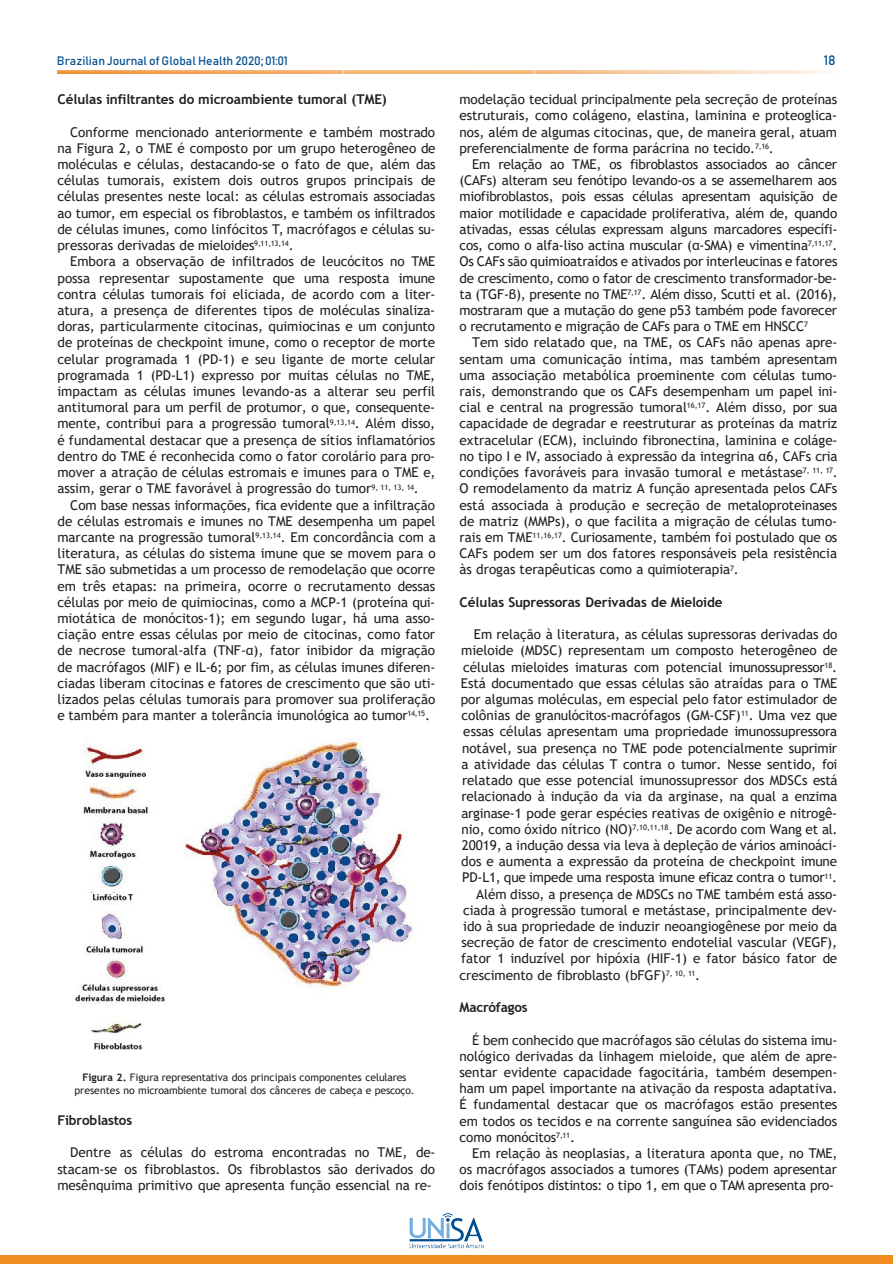
<style>
.page{position:relative;width:893px;height:1264px;background:#fff}
.page>*{position:absolute;margin:0;border:0;box-sizing:border-box;transform-origin:0 0}
.t1{font:13.5px/16.2px "Trebuchet MS";letter-spacing:-.005em;color:#231f20;text-align:justify}
.t2{font:700 13.5px "Trebuchet MS";letter-spacing:-.01em;color:#231f20}
.t3{font:13.5px "Bahnschrift";color:#01508e}
.t4{font:12px "Bahnschrift";letter-spacing:-.005em;color:#055090}
.t5{font:10.5px/12.6px "Trebuchet MS";letter-spacing:-.005em;color:#231f20;text-align:center}
.s1{font-weight:700}
</style>
<div class="page">
<img style="left:57px;top:71px;width:771px;height:2px">
<div style="left:0;top:1254px;width:892px;height:9px;background:#f18d20"></div>
<img style="left:410px;top:1213px;width:73px;height:34px">
<img style="left:75px;top:738px;width:343px;height:311px">
<p class="t4" style="left:57px;top:52px;width:232px">Brazilian Journal of Global Health 2020; 01:01</p>
<p class="t3" style="left:823px;top:50px;width:13px">18</p>
<p class="t2" style="left:57px;top:91px;width:331px">Células infiltrantes do microambiente tumoral (TME)</p>
<p class="t1" style="left:57px;top:124px;width:380px;text-indent:13px">Conforme mencionado anteriormente e também mostrado na Figura 2, o TME é composto por um grupo heterogêneo de moléculas e células, destacando-se o fato de que, além das células tumorais, existem dois outros grupos principais de células presentes neste local: as células estromais associadas ao tumor, em especial os fibroblastos, e também os infiltrados de células imunes, como linfócitos T, macrófagos e células su&shy;pressoras derivadas de mieloides<sup>9,11,13,14</sup>.</p>
<p class="t1" style="left:57px;top:253px;width:379px;text-indent:13px">Embora a observação de infiltrados de leucócitos no TME possa representar supostamente que uma resposta imune contra células tumorais foi eliciada, de acordo com a liter&shy;atura, a presença de diferentes tipos de moléculas sinaliza&shy;doras, particularmente citocinas, quimiocinas e um conjunto de proteínas de checkpoint imune, como o receptor de morte celular programada 1 (PD-1) e seu ligante de morte celular programada 1 (PD-L1) expresso por muitas células no TME, impactam as células imunes levando-as a alterar seu perfil antitumoral para um perfil de protumor, o que, consequente&shy;mente, contribui para a progressão tumoral<sup>9,13,14</sup>. Além disso, é fundamental destacar que a presença de sítios inflamatórios dentro do TME é reconhecida como o fator corolário para pro&shy;mover a atração de células estromais e imunes para o TME e, assim, gerar o TME favorável à progressão do tumor<sup>9,</sup> <sup>11,</sup> <sup>13,</sup> <sup>14</sup>.</p>
<p class="t1" style="left:57px;top:496px;width:380px;text-indent:13px">Com base nessas informações, fica evidente que a infiltração de células estromais e imunes no TME desempenha um papel marcante na progressão tumoral<sup>9,13,14</sup>. Em concordância com a literatura, as células do sistema imune que se movem para o TME são submetidas a um processo de remodelação que ocorre em três etapas: na primeira, ocorre o recrutamento dessas células por meio de quimiocinas, como a MCP-1 (proteína qui&shy;miotática de monócitos-1); em segundo lugar, há uma asso&shy;ciação entre essas células por meio de citocinas, como fator de necrose tumoral-alfa (TNF-α), fator inibidor da migração de macrófagos (MIF) e IL-6; por fim, as células imunes diferen&shy;ciadas liberam citocinas e fatores de crescimento que são uti&shy;lizados pelas células tumorais para promover sua proliferação e também para manter a tolerância imunológica ao tumor<sup>14,15</sup>.</p>
<p class="t1" style="left:459px;top:91px;width:379px">modelação tecidual principalmente pela secreção de proteínas estruturais, como colágeno, elastina, laminina e proteoglica&shy;nos, além de algumas citocinas, que, de maneira geral, atuam preferencialmente de forma parácrina no tecido.<sup>7,16</sup>.</p>
<p class="t1" style="left:459px;top:156px;width:379px;text-indent:13px">Em relação ao TME, os fibroblastos associados ao câncer (CAFs) alteram seu fenótipo levando-os a se assemelharem aos miofibroblastos, pois essas células apresentam aquisição de maior motilidade e capacidade proliferativa, além de, quando ativadas, essas células expressam alguns marcadores específi&shy;cos, como o alfa-liso actina muscular (α-SMA) e vimentina<sup>7,11,17</sup>.<br>Os CAFs são quimioatraídos e ativados por interleucinas e fatores de crescimento, como o fator de crescimento transformador-be&shy;ta (TGF-β), presente no TME<sup>7,17</sup>. Além disso, Scutti et al. (2016), mostraram que a mutação do gene p53 também pode favorecer o recrutamento e migração de CAFs para o TME em HNSCC<sup>7</sup></p>
<p class="t1" style="left:459px;top:334px;width:379px;text-indent:13px">Tem sido relatado que, na TME, os CAFs não apenas apre&shy;sentam uma comunicação íntima, mas também apresentam uma associação metabólica proeminente com células tumo&shy;rais, demonstrando que os CAFs desempenham um papel ini&shy;cial e central na progressão tumoral<sup>16,17</sup>. Além disso, por sua capacidade de degradar e reestruturar as proteínas da matriz extracelular (ECM), incluindo fibronectina, laminina e coláge&shy;no tipo I e IV, associado à expressão da integrina α6, CAFs cria condições favoráveis para invasão tumoral e metástase<sup>7,</sup> <sup>11,</sup> <sup>17</sup>.<br>O remodelamento da matriz A função apresentada pelos CAFs está associada à produção e secreção de metaloproteinases de matriz (MMPs), o que facilita a migração de células tumo&shy;rais em TME<sup>11,16,17</sup>. Curiosamente, também foi postulado que os CAFs podem ser um dos fatores responsáveis pela resistência às drogas terapêuticas como a quimioterapia<sup>7</sup>.</p>
<p class="t2" style="left:459px;top:593px;width:265px">Células Supressoras Derivadas de Mieloide</p>
<p class="t1" style="left:460px;top:626px;width:378px;text-align:right">Em relação à literatura, as células supressoras derivadas do mieloide (MDSC) representam um composto heterogêneo de células mieloides imaturas com potencial imunossupressor<sup>18</sup>.<br>Está documentado que essas células são atraídas para o TME por algumas moléculas, em especial pelo fator estimulador de colônias de granulócitos-macrófagos (GM-CSF)<sup>11</sup>. Uma vez que essas células apresentam uma propriedade imunossupressora notável, sua presença no TME pode potencialmente suprimir a atividade das células T contra o tumor. Nesse sentido, foi relatado que esse potencial imunossupressor dos MDSCs está relacionado à indução da via da arginase, na qual a enzima arginase-1 pode gerar espécies reativas de oxigênio e nitrogê&shy;nio, como óxido nítrico (NO)<sup>7,10,11,18</sup>. De acordo com Wang et al.<br>20019, a indução dessa via leva à depleção de vários aminoáci&shy;dos e aumenta a expressão da proteína de checkpoint imune PD-L1, que impede uma resposta imune eficaz contra o tumor<sup>11</sup>.<br>Além disso, a presença de MDSCs no TME também está asso&shy;ciada à progressão tumoral e metástase, principalmente dev&shy;ido à sua propriedade de induzir neoangiogênese por meio da secreção de fator de crescimento endotelial vascular (VEGF), fator 1 induzível por hipóxia (HIF-1) e fator básico fator de</p>
<p class="t1" style="left:459px;top:966px;width:242px">crescimento de fibroblasto (bFGF)<sup>7,</sup> <sup>10,</sup> <sup>11</sup>.</p>
<p class="t2" style="left:459px;top:998px;width:70px">Macrófagos</p>
<p class="t1" style="left:459px;top:1031px;width:379px;text-indent:13px">É bem conhecido que macrófagos são células do sistema imu&shy;nológico derivadas da linhagem mieloide, que além de apre&shy;sentar evidente capacidade fagocitária, também desempen&shy;ham um papel importante na ativação da resposta adaptativa.<br>É fundamental destacar que os macrófagos estão presentes em todos os tecidos e na corrente sanguínea são evidenciados como monócitos<sup>7,11</sup>.</p>
<p class="t1" style="left:459px;top:1144px;width:379px;text-indent:13px">Em relação às neoplasias, a literatura aponta que, no TME, os macrófagos associados a tumores (TAMs) podem apresentar dois fenótipos distintos: o tipo 1, em que o TAM apresenta pro-</p>
<p class="t5" style="left:74px;top:1070px;width:342px"><span class="s1">Figura 2.</span> Figura representativa dos principais componentes celulares presentes no microambiente tumoral dos cânceres de cabeça e pescoço.</p>
<p class="t2" style="left:57px;top:1111px;width:76px">Fibroblastos</p>
<p class="t1" style="left:57px;top:1144px;width:379px;text-indent:13px">Dentre as células do estroma encontradas no TME, de&shy;stacam-se os fibroblastos. Os fibroblastos são derivados do mesênquima primitivo que apresenta função essencial na re-</p>
</div>
